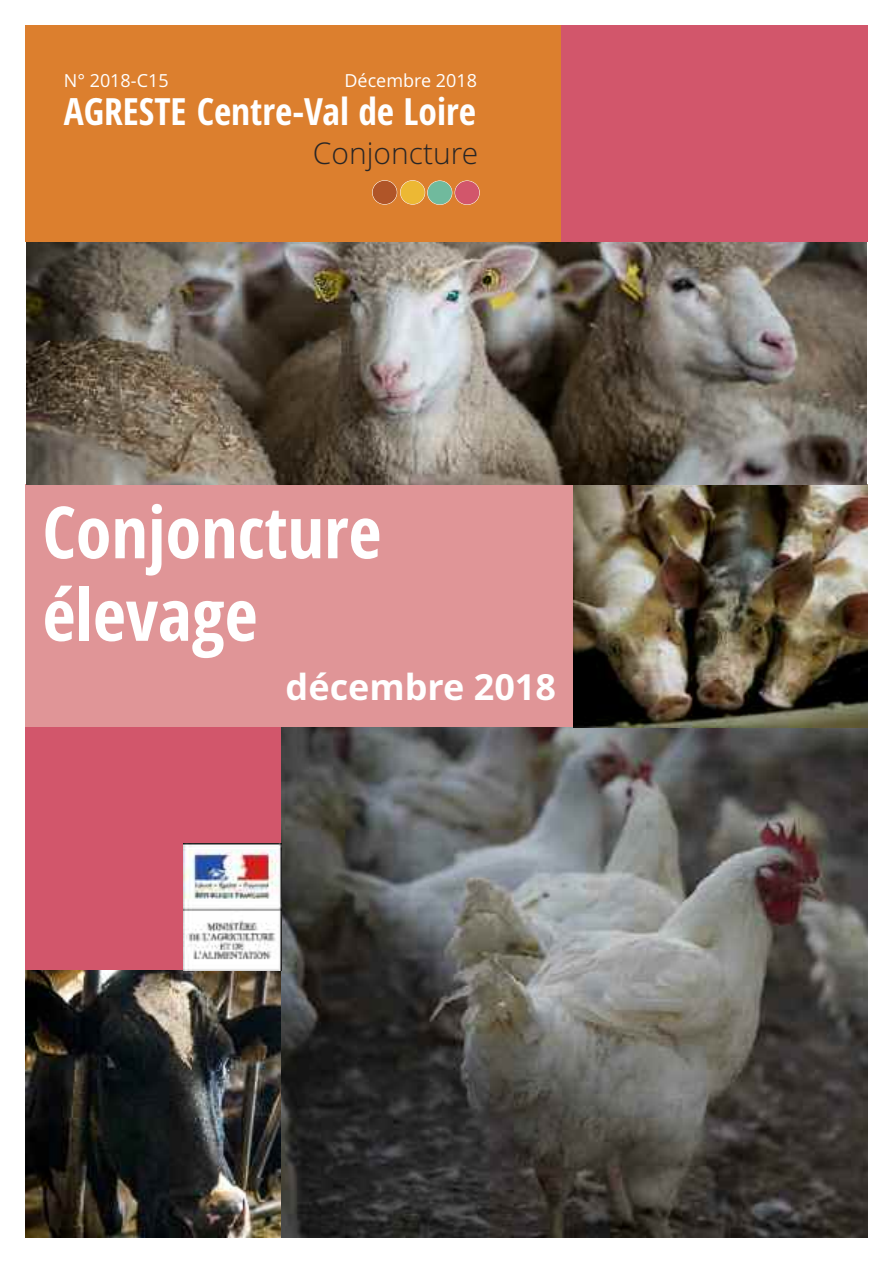
<style>
.page{position:relative;width:893px;height:1263px;background:#fff}
.page>*{position:absolute;margin:0;border:0;box-sizing:border-box;transform-origin:0 0}
.t1{font:700 72px/82.5px "Open Sans Condensed";color:#fff}
.t2{font:700 37.5px "Open Sans Condensed";color:#fff}
.t3{font:700 36px "Open Sans";color:#fff}
.t4{font:300 30px "Open Sans";color:#272526}
.t5{font:18px "Open Sans";color:#fff}
</style>
<div class="page">
<img style="left:281px;top:727px;width:586px;height:510px">
<img style="left:26px;top:969px;width:255px;height:268px">
<div style="left:26px;top:26px;width:535px;height:216px;background:#dc7f2e"></div>
<div style="left:26px;top:485px;width:548px;height:242px;background:#e09597"></div>
<div style="left:26px;top:727px;width:255px;height:242px;background:#d2566b"></div>
<div style="left:561px;top:26px;width:306px;height:216px;background:#d2566b"></div>
<img style="left:183px;top:844px;width:98px;height:126px">
<img style="left:573px;top:485px;width:294px;height:242px">
<img style="left:27px;top:242px;width:840px;height:243px">
<div style="left:372px;top:181px;width:25px;height:23px;background:#b05528;border-radius:50%"></div>
<div style="left:372px;top:180px;width:25px;height:25px;border:1px solid #fff;border-radius:50%"></div>
<div style="left:400px;top:181px;width:25px;height:23px;background:#ecb834;border-radius:50%"></div>
<div style="left:400px;top:180px;width:25px;height:25px;border:1px solid #fff;border-radius:50%"></div>
<div style="left:428px;top:181px;width:24px;height:24px;background:#70ba9d;border-radius:50%"></div>
<div style="left:427px;top:180px;width:25px;height:25px;border:1px solid #fff;border-radius:50%"></div>
<div style="left:455px;top:181px;width:24px;height:24px;background:#d2566b;border-radius:50%"></div>
<div style="left:455px;top:180px;width:25px;height:25px;border:1px solid #fff;border-radius:50%"></div>
<p class="t5" style="left:64px;top:71px;width:106px">N° 2018-C15</p>
<p class="t5" style="left:344px;top:71px;width:134px">Décembre 2018</p>
<p class="t2" style="left:64px;top:90px;width:414px">AGRESTE Centre-Val de Loire</p>
<p class="t4" style="left:313px;top:136px;width:167px">Conjoncture</p>
<h1 class="t1" style="left:43px;top:492px;width:340px">Conjoncture élevage</h1>
<p class="t3" style="left:286px;top:667px;width:272px">décembre 2018</p>
</div>
